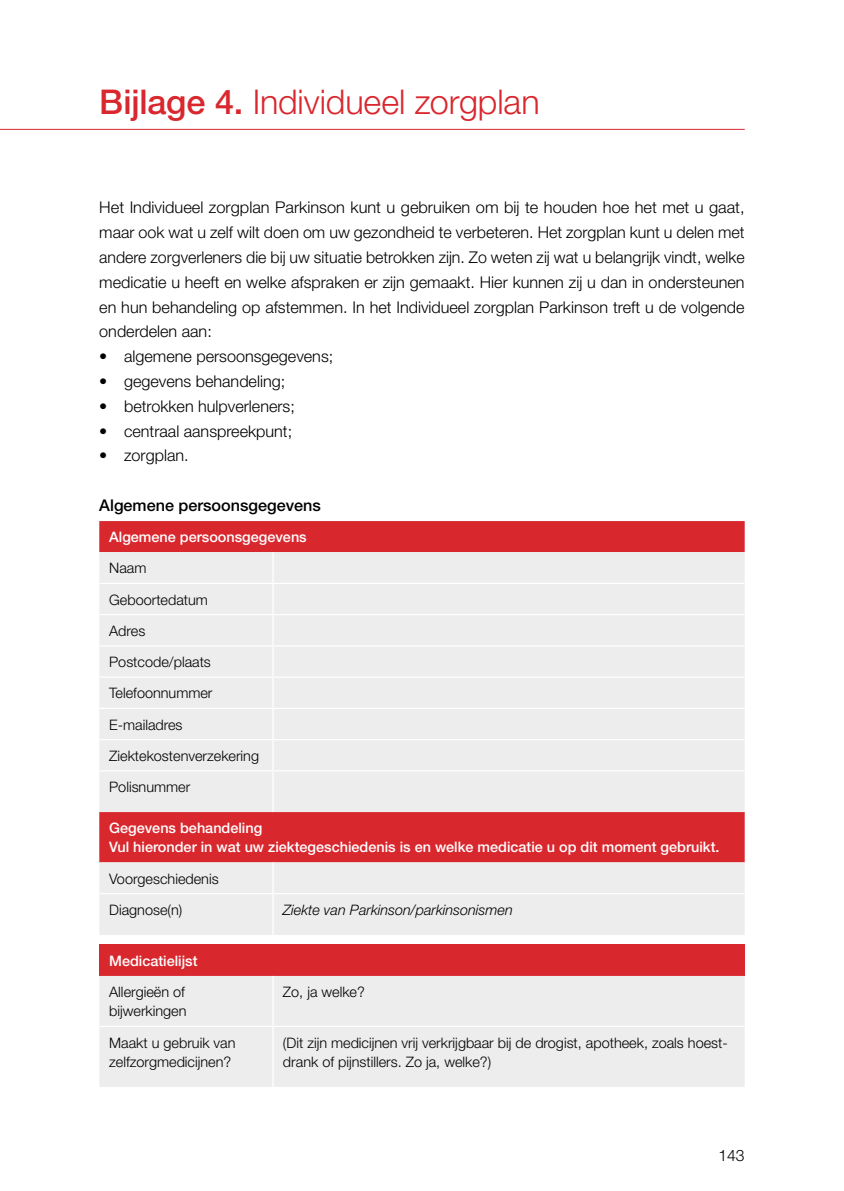
<style>
.page{position:relative;width:844px;height:1191px;background:#fff}
.page>*{position:absolute;margin:0;border:0;box-sizing:border-box;transform-origin:0 0}
.t1{font:300 34.12px "Helvetica Neue";letter-spacing:-.005em;color:#d9272e}
.t2{font:300 16.1px/24.8px "Helvetica Neue";color:#000;text-align:justify}
.t3{font:500 16.1px "Helvetica Neue";color:#000}
.t4{font:300 15.75px "Helvetica Neue";color:#000}
.t5{font:300 14.35px/31.2px "Helvetica Neue";color:#000}
.t6{font:500 14.35px/19.2px "Helvetica Neue";color:#fff}
.t7{font:italic 300 14.35px "Helvetica Neue";color:#000}
.s1{font-weight:500}
</style>
<div class="page">
<hr style="left:0;top:129px;width:744px;height:1px;background:#d9272e">
<div style="left:99px;top:521px;width:645px;height:31px;background:#d9272e"></div>
<svg style="left:99px;top:552px;width:645px;height:383px;background:#ead2d3"></svg>
<hr style="left:272px;top:552px;width:1px;height:31px;background:#fff">
<hr style="left:99px;top:583px;width:174px;height:1px;background:#fff">
<hr style="left:273px;top:583px;width:471px;height:1px;background:#fff">
<hr style="left:272px;top:584px;width:1px;height:30px;background:#fff">
<hr style="left:99px;top:614px;width:174px;height:1px;background:#fff">
<hr style="left:273px;top:614px;width:471px;height:1px;background:#fff">
<hr style="left:272px;top:615px;width:1px;height:30px;background:#fff">
<hr style="left:99px;top:645px;width:174px;height:1px;background:#fff">
<hr style="left:273px;top:645px;width:471px;height:1px;background:#fff">
<hr style="left:272px;top:646px;width:1px;height:30px;background:#fff">
<hr style="left:99px;top:676px;width:174px;height:2px;background:#fff">
<hr style="left:273px;top:676px;width:471px;height:2px;background:#fff">
<hr style="left:272px;top:678px;width:1px;height:30px;background:#fff">
<hr style="left:99px;top:708px;width:174px;height:1px;background:#fff">
<hr style="left:273px;top:708px;width:471px;height:1px;background:#fff">
<hr style="left:272px;top:709px;width:1px;height:30px;background:#fff">
<hr style="left:99px;top:739px;width:174px;height:1px;background:#fff">
<hr style="left:273px;top:739px;width:471px;height:1px;background:#fff">
<hr style="left:272px;top:740px;width:1px;height:30px;background:#fff">
<hr style="left:99px;top:770px;width:174px;height:1px;background:#fff">
<hr style="left:273px;top:770px;width:471px;height:1px;background:#fff">
<hr style="left:272px;top:771px;width:1px;height:41px;background:#fff">
<hr style="left:272px;top:862px;width:1px;height:31px;background:#fff">
<hr style="left:99px;top:893px;width:174px;height:1px;background:#fff">
<hr style="left:273px;top:893px;width:471px;height:1px;background:#fff">
<hr style="left:272px;top:894px;width:1px;height:41px;background:#fff">
<div style="left:99px;top:944px;width:645px;height:32px;background:#d9272e"></div>
<div style="left:99px;top:976px;width:645px;height:110px;background:#ededed"></div>
<hr style="left:272px;top:976px;width:1px;height:49px;background:#fff">
<hr style="left:99px;top:1025px;width:174px;height:2px;background:#fff">
<hr style="left:273px;top:1025px;width:471px;height:2px;background:#fff">
<hr style="left:272px;top:1027px;width:1px;height:59px;background:#fff">
<h1 class="t1" style="left:99px;top:81px;width:442px"><span class="s1">Bijlage 4.</span> Individueel zorgplan</h1>
<p class="t2" style="left:99px;top:195px;width:646px">Het Individueel zorgplan Parkinson kunt u gebruiken om bij te houden hoe het met u gaat, maar ook wat u zelf wilt doen om uw gezondheid te verbeteren. Het zorgplan kunt u delen met andere zorgverleners die bij uw situatie betrokken zijn. Zo weten zij wat u belangrijk vindt, welke medicatie u heeft en welke afspraken er zijn gemaakt. Hier kunnen zij u dan in ondersteunen en hun behandeling op afstemmen. In het Individueel zorgplan Parkinson treft u de volgende onderdelen aan:</p>
<p class="t2" style="left:99px;top:344px;width:235px">• algemene persoonsgegevens;</p>
<p class="t2" style="left:99px;top:368px;width:187px">• gegevens behandeling;</p>
<p class="t2" style="left:99px;top:393px;width:197px">• betrokken hulpverleners;</p>
<p class="t2" style="left:99px;top:418px;width:194px">• centraal aanspreekpunt;</p>
<p class="t2" style="left:99px;top:443px;width:91px">• zorgplan.</p>
<p class="t3" style="left:99px;top:496px;width:223px">Algemene persoonsgegevens</p>
<p class="t6" style="left:109px;top:527px;width:199px">Algemene persoonsgegevens</p>
<p class="t5" style="left:109px;top:552px;width:151px">Naam<br>Geboortedatum<br>Adres<br>Postcode/plaats<br>Telefoonnummer<br>E-mailadres<br>Ziektekostenverzekering<br>Polisnummer</p>
<p class="t6" style="left:109px;top:818px;width:611px">Gegevens behandeling<br>Vul hieronder in wat uw ziektegeschiedenis is en welke medicatie u op dit moment gebruikt.</p>
<p class="t5" style="left:109px;top:862px;width:111px">Voorgeschiedenis<br>Diagnose(n)</p>
<p class="t7" style="left:283px;top:901px;width:231px">Ziekte van Parkinson/parkinsonismen</p>
<p class="t6" style="left:109px;top:951px;width:90px">Medicatielijst</p>
<p class="t5" style="left:109px;top:982px;width:79px;line-height:19.2px">Allergieën of bijwerkingen</p>
<p class="t5" style="left:283px;top:976px;width:83px">Zo, ja welke?</p>
<p class="t5" style="left:109px;top:1032px;width:128px;line-height:19.2px">Maakt u gebruik van zelfzorgmedicijnen?</p>
<p class="t5" style="left:283px;top:1032px;width:446px;line-height:19.2px">(Dit zijn medicijnen vrij verkrijgbaar bij de drogist, apotheek, zoals hoest&shy;drank of pijnstillers. Zo ja, welke?)</p>
<p class="t4" style="left:718px;top:1146px;width:28px">143</p>
</div>
